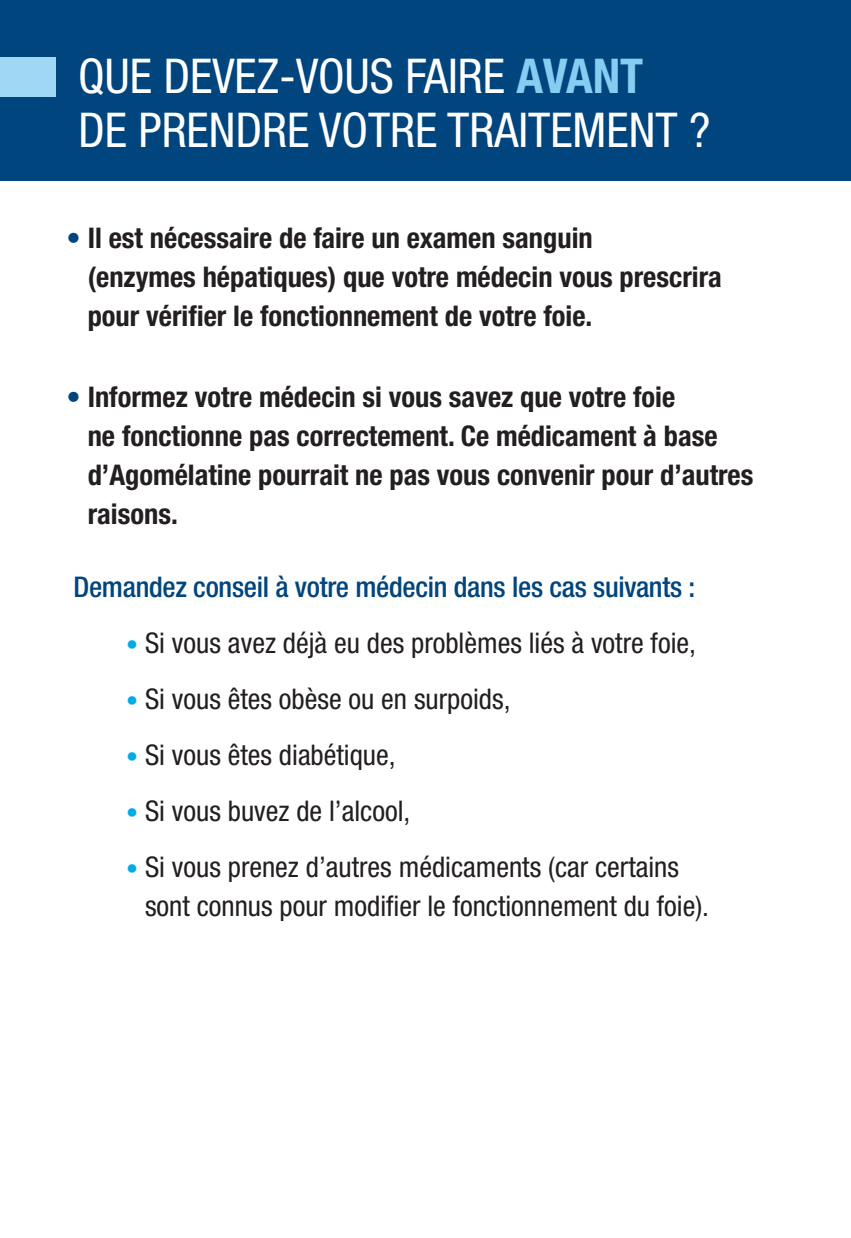
<style>
.page{position:relative;width:851px;height:1238px;background:#fff}
.page>*{position:absolute;margin:0;border:0;box-sizing:border-box;transform-origin:0 0}
.t1{font:condensed 48px/54px "Helvetica Neue LT";color:#fff}
.t2{font:700 condensed 28.5px/39px "Helvetica Neue LT";color:#231f20}
.t3{font:condensed 28.5px/39px "Helvetica Neue LT";color:#231f20}
.t4{font:500 condensed 28.5px "Helvetica Neue LT";letter-spacing:-.01em;color:#01457f}
.s1{font-weight:700;color:#84cef2}
.s2{font-weight:400;color:#01457f}
.s3{font-size:24px;color:#00abe7}
</style>
<div class="page">
<div style="left:0;top:0;width:851px;height:181px;background:#01457f"></div>
<div style="left:0;top:57px;width:56px;height:40px;background:#9fd7f4"></div>
<h1 class="t1" style="left:78px;top:49px;width:634px">QUE DEVEZ-VOUS FAIRE <span class="s1">AVANT<br></span>DE PRENDRE VOTRE TRAITEMENT ?</h1>
<p class="t2" style="left:88px;top:218px;width:635px;text-indent:-21px"><span class="s2">•</span> Il est nécessaire de faire un examen sanguin<br>(enzymes hépatiques) que votre médecin vous prescrira pour vérifier le fonctionnement de votre foie.</p>
<p class="t2" style="left:88px;top:377px;width:667px;text-indent:-21px"><span class="s2">•</span> Informez votre médecin si vous savez que votre foie<br>ne fonctionne pas correctement. Ce médicament à base d’Agomélatine pourrait ne pas vous convenir pour d’autres raisons.</p>
<p class="t4" style="left:73px;top:570px;width:623px">Demandez conseil à votre médecin dans les cas suivants :</p>
<p class="t3" style="left:126px;top:624px;width:571px"><span class="s3">•</span> Si vous avez déjà eu des problèmes liés à votre foie,</p>
<p class="t3" style="left:126px;top:680px;width:386px"><span class="s3">•</span> Si vous êtes obèse ou en surpoids,</p>
<p class="t3" style="left:126px;top:736px;width:271px"><span class="s3">•</span> Si vous êtes diabétique,</p>
<p class="t3" style="left:126px;top:792px;width:286px"><span class="s3">•</span> Si vous buvez de l’alcool,</p>
<p class="t3" style="left:145px;top:848px;width:565px;text-indent:-19px"><span class="s3">•</span> Si vous prenez d’autres médicaments (car certains sont connus pour modifier le fonctionnement du foie).</p>
</div>
